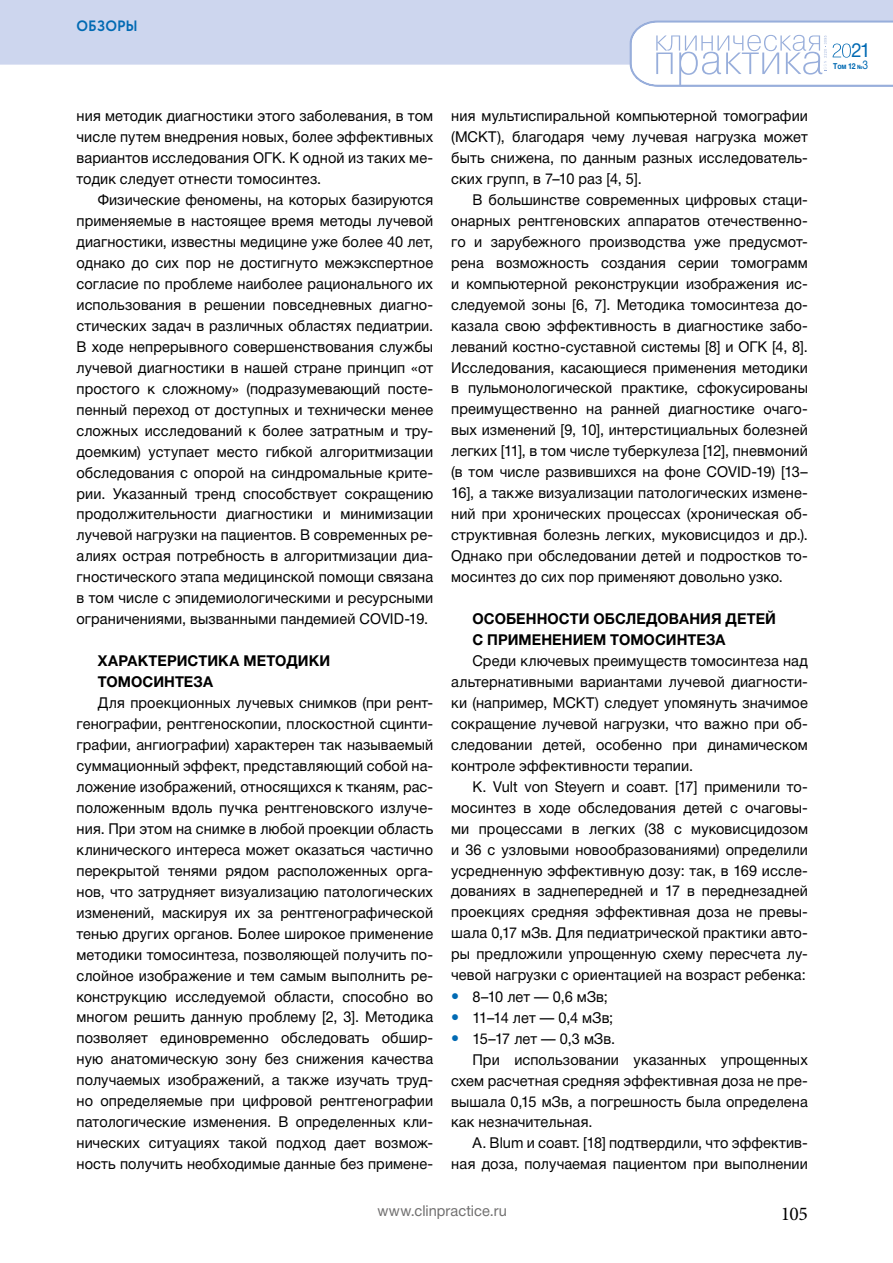
<style>
.page{position:relative;width:893px;height:1263px;background:#fff}
.page>*{position:absolute;margin:0;border:0;box-sizing:border-box;transform-origin:0 0}
.t1{font:19.5px "Minion Pro";color:#000}
.t2{font:19.5px "Helvetica Neue Cyr";color:#016ab3;scale:.95 1}
.t3{font:15px/21px "Helvetica Neue Cyr";letter-spacing:.005em;color:#000;text-align:justify}
.t4{font:700 15px/21px "Helvetica Neue Cyr";letter-spacing:.005em;color:#000}
.t5{font:15px "Helvetica Neue Cyr";letter-spacing:.005em;color:#706f6f}
.t6{font:700 15px "Circe";letter-spacing:-.005em;color:#016ab3;scale:.95 1}
.t7{font:700 8.25px "Helvetica Neue Cyr";color:#016ab3;scale:.85 1}
.s1{font-weight:900;font-size:16.5px;color:#006ab3}
.s2{font-size:6px}
.s3{font-weight:400;font-size:12px}
</style>
<div class="page">
<div style="left:0;top:0;width:893px;height:65px;background:#cdd6ee"></div>
<svg style="left:629px;top:20px;width:264px;height:67px"></svg>
<p class="t6" style="left:77px;top:16px;width:66px">ОБЗОРЫ</p>
<p class="t3" style="left:77px;top:106px;width:358px">ния методик диагностики этого заболевания, в том числе путем внедрения новых, более эффективных вариантов исследования ОГК. К одной из таких ме&shy;тодик следует отнести томосинтез.</p>
<p class="t3" style="left:77px;top:189px;width:358px;text-indent:21px">Физические феномены, на которых базируются применяемые в настоящее время методы лучевой диагностики, известны медицине уже более 40 лет, однако до сих пор не достигнуто межэкспертное согласие по проблеме наиболее рационального их использования в решении повседневных диагно&shy;стических задач в различных областях педиатрии.<br>В ходе непрерывного совершенствования службы лучевой диагностики в нашей стране принцип «от простого к сложному» (подразумевающий посте&shy;пенный переход от доступных и технически менее сложных исследований к более затратным и тру&shy;доемким) уступает место гибкой алгоритмизации обследования с опорой на синдромальные крите&shy;рии. Указанный тренд способствует сокращению продолжительности диагностики и минимизации лучевой нагрузки на пациентов. В современных ре&shy;алиях острая потребность в алгоритмизации диа&shy;гностического этапа медицинской помощи связана в том числе с эпидемиологическими и ресурсными ограничениями, вызванными пандемией COVID-19.</p>
<p class="t4" style="left:98px;top:650px;width:234px">ХАРАКТЕРИСТИКА МЕТОДИКИ<br>ТОМОСИНТЕЗА</p>
<p class="t3" style="left:77px;top:692px;width:358px;text-indent:21px">Для проекционных лучевых снимков (при рент&shy;генографии, рентгеноскопии, плоскостной сцинти&shy;графии, ангиографии) характерен так называемый суммационный эффект, представляющий собой на&shy;ложение изображений, относящихся к тканям, рас&shy;положенным вдоль пучка рентгеновского излуче&shy;ния. При этом на снимке в любой проекции область клинического интереса может оказаться частично перекрытой тенями рядом расположенных орга&shy;нов, что затрудняет визуализацию патологических изменений, маскируя их за рентгенографической тенью других органов. Более широкое применение методики томосинтеза, позволяющей получить по&shy;слойное изображение и тем самым выполнить ре&shy;конструкцию исследуемой области, способно во многом решить данную проблему [2, 3]. Методика позволяет единовременно обследовать обшир&shy;ную анатомическую зону без снижения качества получаемых изображений, а также изучать труд&shy;но определяемые при цифровой рентгенографии патологические изменения. В определенных кли&shy;нических ситуациях такой подход дает возмож&shy;ность получить необходимые данные без примене-</p>
<p class="t3" style="left:451px;top:105px;width:358px">ния мультиспиральной компьютерной томографии (МСКТ), благодаря чему лучевая нагрузка может быть снижена, по данным разных исследователь&shy;ских групп, в 7–10 раз [4, 5].</p>
<p class="t3" style="left:451px;top:189px;width:358px;text-indent:21px">В большинстве современных цифровых стаци&shy;онарных рентгеновских аппаратов отечественно&shy;го и зарубежного производства уже предусмот&shy;рена возможность создания серии томограмм и компьютерной реконструкции изображения ис&shy;следуемой зоны [6, 7]. Методика томосинтеза до&shy;казала свою эффективность в диагностике забо&shy;леваний костно-суставной системы [8] и ОГК [4, 8].<br>Исследования, касающиеся применения методики в пульмонологической практике, сфокусированы преимущественно на ранней диагностике очаго&shy;вых изменений [9, 10], интерстициальных болезней легких [11], в том числе туберкулеза [12], пневмоний (в том числе развившихся на фоне COVID-19) [13– 16], а также визуализации патологических измене&shy;ний при хронических процессах (хроническая об&shy;структивная болезнь легких, муковисцидоз и др.).<br>Однако при обследовании детей и подростков то&shy;мосинтез до сих пор применяют довольно узко.</p>
<p class="t4" style="left:472px;top:608px;width:305px">ОСОБЕННОСТИ ОБСЛЕДОВАНИЯ ДЕТЕЙ<br>С ПРИМЕНЕНИЕМ ТОМОСИНТЕЗА</p>
<p class="t3" style="left:451px;top:650px;width:358px;text-indent:21px">Среди ключевых преимуществ томосинтеза над альтернативными вариантами лучевой диагности&shy;ки (например, МСКТ) следует упомянуть значимое сокращение лучевой нагрузки, что важно при об&shy;следовании детей, особенно при динамическом контроле эффективности терапии.</p>
<p class="t3" style="left:451px;top:776px;width:358px;text-indent:21px">K. Vult von Steyern и соавт. [17] применили то&shy;мосинтез в ходе обследования детей с очаговы&shy;ми процессами в легких (38 с муковисцидозом и 36 с узловыми новообразованиями) определили усредненную эффективную дозу: так, в 169 иссле&shy;дованиях в заднепередней и 17 в переднезадней проекциях средняя эффективная доза не превы&shy;шала 0,17 мЗв. Для педиатрической практики авто&shy;ры предложили упрощенную схему пересчета лу&shy;чевой нагрузки с ориентацией на возраст ребенка:</p>
<p class="t3" style="left:451px;top:986px;width:158px"><span class="s1">•</span> 8–10 лет — 0,6 мЗв;</p>
<p class="t3" style="left:451px;top:1007px;width:164px"><span class="s1">•</span> 11–14 лет — 0,4 мЗв;</p>
<p class="t3" style="left:451px;top:1028px;width:165px"><span class="s1">•</span> 15–17 лет — 0,3 мЗв.</p>
<p class="t3" style="left:472px;top:1049px;width:337px">При использовании указанных упрощенных</p>
<p class="t3" style="left:451px;top:1070px;width:358px">схем расчетная средняя эффективная доза не пре-</p>
<p class="t3" style="left:451px;top:1091px;width:358px">вышала 0,15 мЗв, а погрешность была определена</p>
<p class="t3" style="left:451px;top:1112px;width:143px">как незначительная.</p>
<p class="t3" style="left:472px;top:1133px;width:337px">A. Blum и соавт. [18] подтвердили, что эффектив-</p>
<p class="t3" style="left:451px;top:1154px;width:358px">ная доза, получаемая пациентом при выполнении</p>
<p class="t5" style="left:377px;top:1203px;width:131px">www.clinpractice.ru</p>
<h1 class="t1" style="left:781px;top:1200px;width:29px">105</h1>
<h1 class="t2" style="left:851px;top:40px;width:22px">21</h1>
<p class="t7" style="left:833px;top:61px;width:43px">Том 12 <span class="s2">№</span><span class="s3">3</span></p>
</div>
